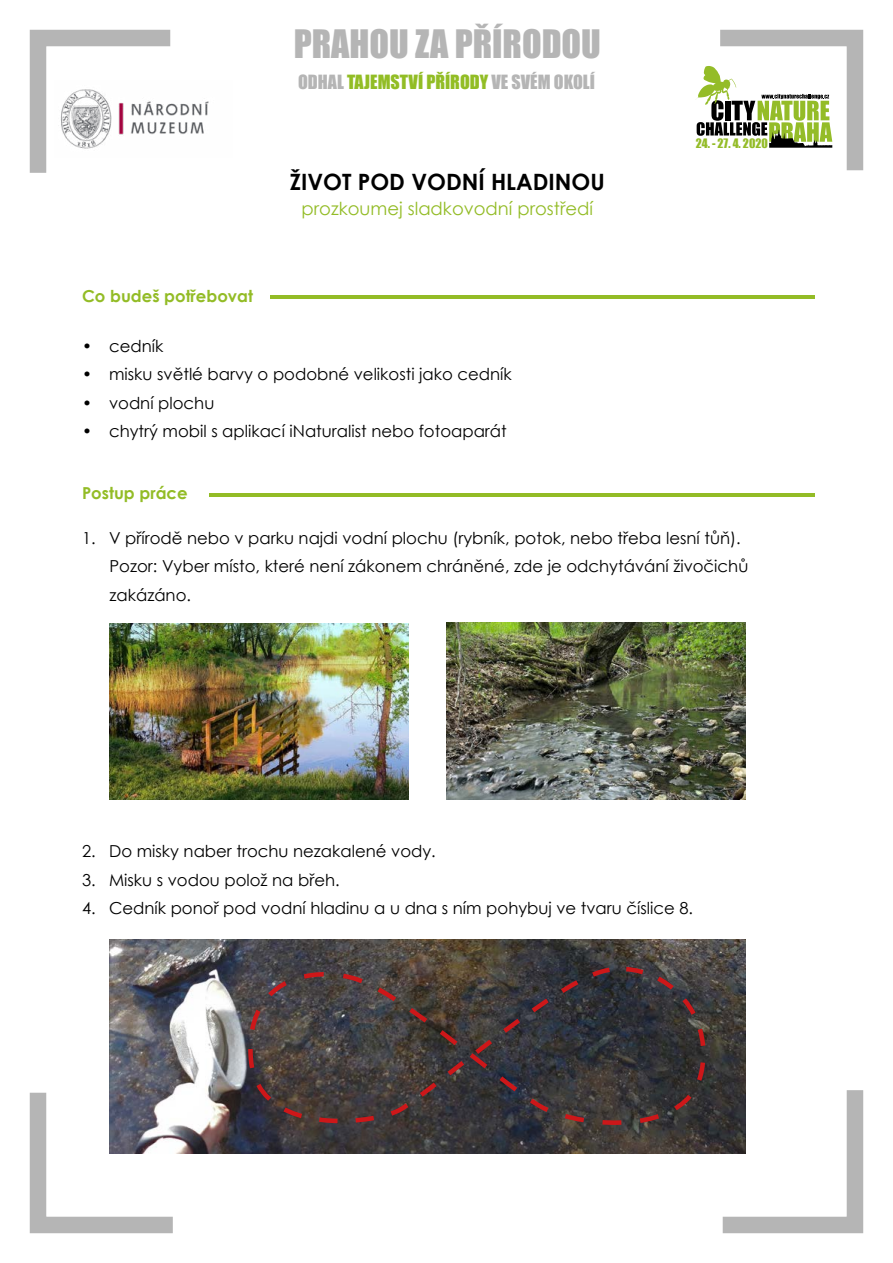
<style>
.page{position:relative;width:893px;height:1263px;background:#fff}
.page>*{position:absolute;margin:0;border:0;box-sizing:border-box;transform-origin:0 0}
.t1{font:36px "Impact";color:#b5b5b5}
.t2{font:700 22.5px "Century Gothic";color:#000}
.t3{font:18px "Impact";color:#b5b5b5}
.t4{font:18px "Century Gothic";color:#93bc26}
.t5{font:16.5px/28.5px "Century Gothic";color:#000}
.t6{font:700 16.5px "Century Gothic";color:#93bc26}
.t7{font:12px "Impact";color:#94bc28}
.s1{color:#92bd25}
</style>
<div class="page">
<svg style="left:29px;top:29px;width:142px;height:144px"></svg>
<svg style="left:29px;top:1076px;width:160px;height:158px"></svg>
<img style="left:54px;top:81px;width:155px;height:77px">
<svg style="left:695px;top:29px;width:169px;height:142px"></svg>
<hr style="left:270px;top:295px;width:545px;height:4px;background:#93bc26">
<hr style="left:209px;top:493px;width:605px;height:4px;background:#93bc26">
<img style="left:110px;top:623px;width:298px;height:176px">
<img style="left:110px;top:940px;width:635px;height:213px">
<img style="left:446px;top:623px;width:299px;height:176px">
<svg style="left:247px;top:965px;width:617px;height:269px"></svg>
<svg style="left:246px;top:965px;width:462px;height:154px;background:#423a3b"></svg>
<h1 class="t1" style="left:294px;top:16px;width:309px">PRAHOU ZA PŘÍRODOU</h1>
<p class="t3" style="left:298px;top:68px;width:298px">ODHAL <span class="s1">TAJEMSTVÍ PŘÍRODY</span> VE SVÉM OKOLÍ</p>
<p class="t6" style="left:82px;top:283px;width:172px">Co budeš potřebovat</p>
<h2 class="t2" style="left:290px;top:164px;width:316px">ŽIVOT POD VODNÍ HLADINOU</h2>
<p class="t4" style="left:302px;top:196px;width:293px">prozkoumej sladkovodní prostředí</p>
<p class="t5" style="left:82px;top:331px;width:83px">• cedník</p>
<p class="t5" style="left:82px;top:360px;width:431px">• misku světlé barvy o podobné velikosti jako cedník</p>
<p class="t5" style="left:82px;top:388px;width:134px">• vodní plochu</p>
<p class="t5" style="left:82px;top:416px;width:426px">• chytrý mobil s aplikací iNaturalist nebo fotoaparát</p>
<p class="t6" style="left:82px;top:480px;width:107px">Postup práce</p>
<p class="t7" style="left:696px;top:134px;width:73px">24. - 27. 4. 2020</p>
<p class="t5" style="left:109px;top:523px;width:640px;text-indent:-27px">1. V přírodě nebo v parku najdi vodní plochu (rybník, potok, nebo třeba lesní tůň).<br>Pozor: Vyber místo, které není zákonem chráněné, zde je odchytávání živočichů zakázáno.</p>
<p class="t5" style="left:82px;top:837px;width:355px">2. Do misky naber trochu nezakalené vody.</p>
<p class="t5" style="left:82px;top:865px;width:259px">3. Misku s vodou polož na břeh.</p>
<p class="t5" style="left:82px;top:894px;width:613px">4. Cedník ponoř pod vodní hladinu a u dna s ním pohybuj ve tvaru číslice 8.</p>
</div>
